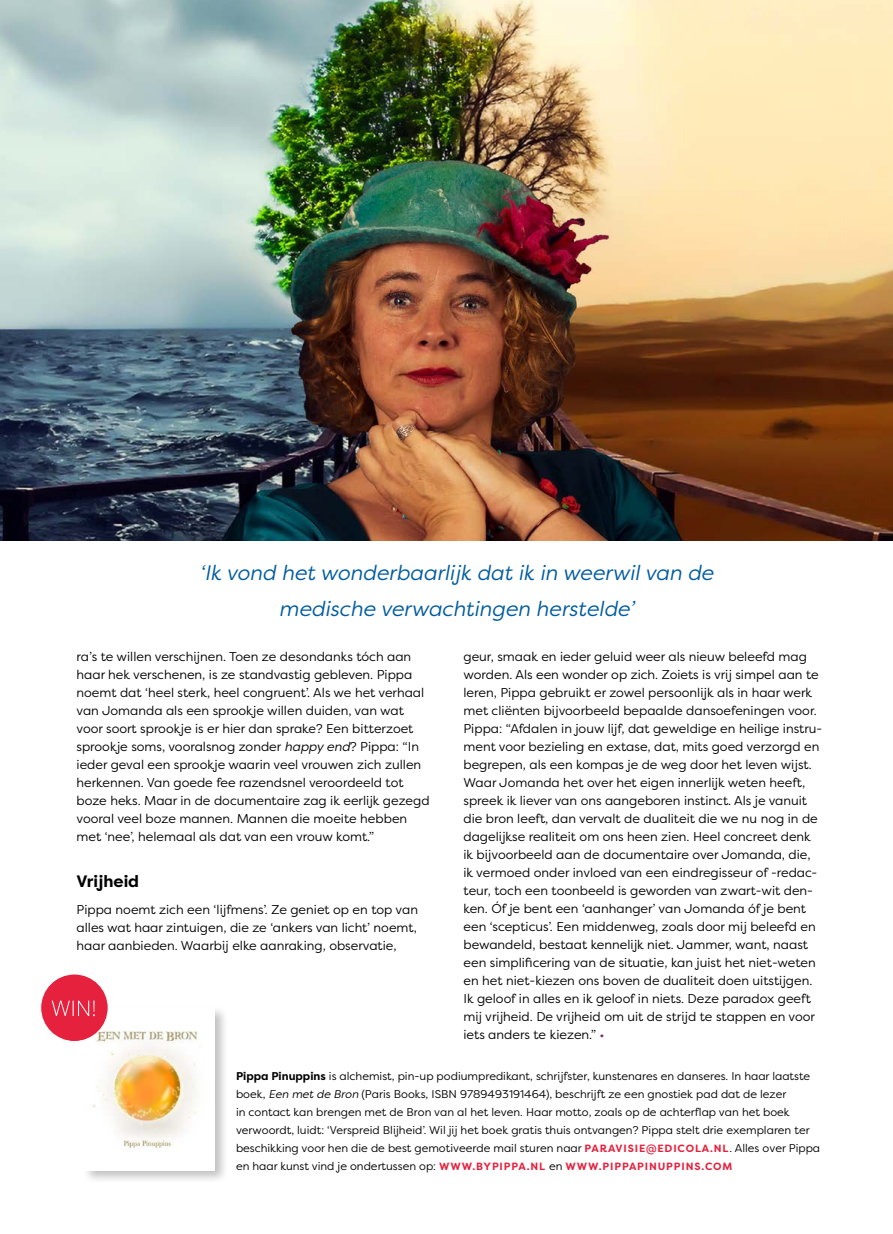
<style>
.page{position:relative;width:893px;height:1234px;background:#fff}
.page>*{position:absolute;margin:0;border:0;box-sizing:border-box;transform-origin:0 0}
.t1{font:italic 21px/36px "Filson Pro";color:#005c9f;text-align:center}
.t2{font:700 16.5px "Filson Pro";color:#000}
.t3{font:12.75px/18px "Filson Pro";color:#000}
.t4{font:11.25px/18px "Filson Pro";color:#000}
.t5{font:700 10.5px "Filson Pro";letter-spacing:.08em;color:#e6213e}
.s1{color:#7b285f}
.s2{font-style:italic}
.s3{font-weight:700}
.s4{font-weight:700;font-size:10.5px;color:#e6213e}
.s5{font-weight:400;font-size:11.25px;color:#000}
</style>
<div class="page">
<img style="left:0;top:0;width:893px;height:540px">
<div style="left:81px;top:1004px;width:147px;height:180px;background:#000;opacity:.25"></div>
<img style="left:84px;top:1007px;width:130px;height:162px">
<div style="left:41px;top:973px;width:67px;height:68px;background:#e6213e;border-radius:50%"></div>
<svg style="left:52px;top:1000px;width:43px;height:15px"></svg>
<div style="left:40px;top:973px;width:68px;height:68px;border:1px solid #fff;border-radius:50%"></div>
<h1 class="t1" style="left:199px;top:554px;width:515px">‘Ik vond het wonderbaarlijk dat ik in weerwil van de medische verwachtingen herstelde’</h1>
<p class="t3" style="left:463px;top:646px;width:360px">geur, smaak en ieder geluid weer als nieuw beleefd mag worden. Als een wonder op zich. Zoiets is vrij simpel aan te leren, Pippa gebruikt er zowel persoonlijk als in haar werk met cliënten bijvoorbeeld bepaalde dansoefeningen voor.<br>Pippa: “Afdalen in jouw lijf, dat geweldige en heilige instru&shy;ment voor bezieling en extase, dat, mits goed verzorgd en begrepen, als een kompas je de weg door het leven wijst.<br>Waar Jomanda het over het eigen innerlijk weten heeft, spreek ik liever van ons aangeboren instinct. Als je vanuit die bron leeft, dan vervalt de dualiteit die we nu nog in de dagelijkse realiteit om ons heen zien. Heel concreet denk ik bijvoorbeeld aan de documentaire over Jomanda, die, ik vermoed onder invloed van een eindregisseur of -redac&shy;teur, toch een toonbeeld is geworden van zwart-wit den&shy;ken. Óf je bent een ‘aanhanger’ van Jomanda óf je bent een ‘scepticus’. Een middenweg, zoals door mij beleefd en bewandeld, bestaat kennelijk niet. Jammer, want, naast een simplificering van de situatie, kan juist het niet-weten en het niet-kiezen ons boven de dualiteit doen uitstijgen.<br>Ik geloof in alles en ik geloof in niets. Deze paradox geeft mij vrijheid. De vrijheid om uit de strijd te stappen en voor iets anders te kiezen.” <span class="s1">•</span></p>
<p class="t3" style="left:77px;top:646px;width:355px">ra’s te willen verschijnen. Toen ze desondanks tóch aan haar hek verschenen, is ze standvastig gebleven. Pippa noemt dat ‘heel sterk, heel congruent’. Als we het verhaal van Jomanda als een sprookje willen duiden, van wat voor soort sprookje is er hier dan sprake? Een bitterzoet sprookje soms, vooralsnog zonder <span class="s2">happy end</span>? Pippa: “In ieder geval een sprookje waarin veel vrouwen zich zullen herkennen. Van goede fee razendsnel veroordeeld tot boze heks. Maar in de documentaire zag ik eerlijk gezegd vooral veel boze mannen. Mannen die moeite hebben met ‘nee’, helemaal als dat van een vrouw komt.”</p>
<p class="t2" style="left:77px;top:870px;width:64px">Vrijheid</p>
<p class="t3" style="left:77px;top:899px;width:343px;text-align:justify">Pippa noemt zich een ‘lijfmens’. Ze geniet op en top van alles wat haar zintuigen, die ze ‘ankers van licht’ noemt, haar aanbieden. Waarbij elke aanraking, observatie,</p>
<p class="t4" style="left:236px;top:1066px;width:586px"><span class="s3">Pippa Pinuppins</span> is alchemist, pin-up podiumpredikant, schrijfster, kunstenares en danseres. In haar laatste boek, <span class="s2">Een met de Bron</span> (Paris Books, ISBN 9789493191464), beschrijft ze een gnostiek pad dat de lezer<br>in contact kan brengen met de Bron van al het leven. Haar motto, zoals op de achterflap van het boek verwoordt, luidt: ‘Verspreid Blijheid’. Wil jij het boek gratis thuis ontvangen? Pippa stelt drie exemplaren ter beschikking voor hen die de best gemotiveerde mail sturen naar <span class="s4">PARAVISIE@EDICOLA.NL</span>. Alles over Pippa</p>
<p class="t5" style="left:236px;top:1159px;width:498px"><span class="s5">en haar kunst vind je ondertussen op:</span> WWW.BYPIPPA.NL <span class="s5">en</span> WWW.PIPPAPINUPPINS.COM</p>
</div>
